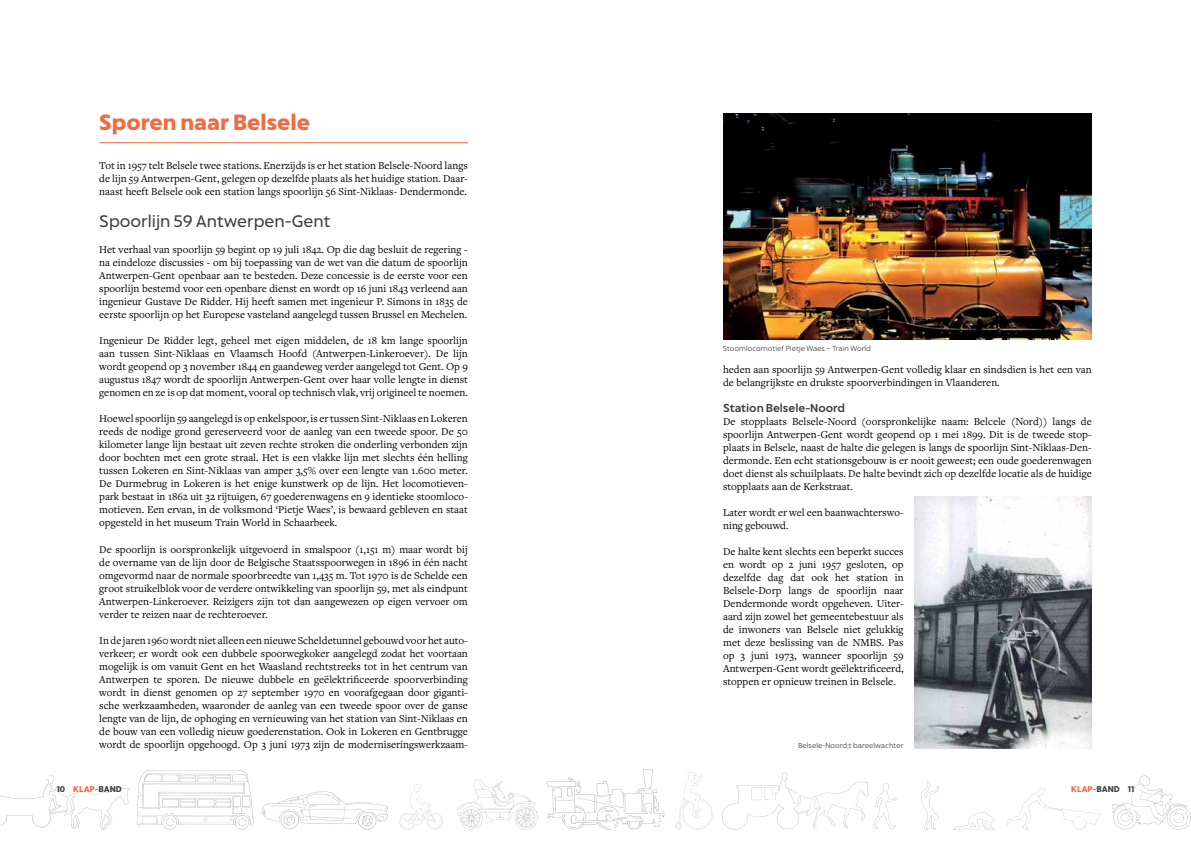
<style>
.page{position:relative;width:1191px;height:842px;background:#fff}
.page>*{position:absolute;margin:0;border:0;box-sizing:border-box;transform-origin:0 0}
.t1{font:700 21px "Captura Now";color:#f06b40}
.t2{font:16px "Captura Now";color:#414042}
.t3{font:11px/13px "Freight Text Pro";color:#000;text-align:justify}
.t4{font:500 11px "Captura Now";color:#414042}
.t5{font:700 8px "Captura Now";color:#414042}
.t6{font:300 7px "Captura Now";color:#414042}
.s1{color:#f06b40}
</style>
<div class="page">
<svg style="left:137px;top:770px;width:117px;height:60px"></svg>
<svg style="left:1112px;top:775px;width:79px;height:55px"></svg>
<svg style="left:261px;top:791px;width:127px;height:39px"></svg>
<svg style="left:399px;top:784px;width:44px;height:46px"></svg>
<svg style="left:457px;top:779px;width:81px;height:51px"></svg>
<svg style="left:546px;top:769px;width:118px;height:61px"></svg>
<svg style="left:675px;top:772px;width:38px;height:58px"></svg>
<svg style="left:0;top:775px;width:130px;height:55px"></svg>
<svg style="left:1007px;top:788px;width:93px;height:42px"></svg>
<svg style="left:921px;top:781px;width:18px;height:48px"></svg>
<svg style="left:722px;top:772px;width:174px;height:58px"></svg>
<svg style="left:953px;top:812px;width:42px;height:18px"></svg>
<img style="left:723px;top:113px;width:368px;height:226px">
<img style="left:915px;top:496px;width:176px;height:253px">
<hr style="left:99px;top:142px;width:369px;height:1px;background:#f06b40">
<h1 class="t1" style="left:99px;top:106px;width:212px">Sporen naar Belsele</h1>
<p class="t3" style="left:99px;top:159px;width:370px">Tot in 1957 telt Belsele twee stations. Enerzijds is er het station Belsele-Noord langs de lijn 59 Antwerpen-Gent, gelegen op dezelfde plaats als het huidige station. Daar&shy;naast heeft Belsele ook een station langs spoorlijn 56 Sint-Niklaas- Dendermonde.</p>
<h2 class="t2" style="left:99px;top:209px;width:233px">Spoorlijn 59 Antwerpen-Gent</h2>
<p class="t3" style="left:99px;top:243px;width:370px">Het verhaal van spoorlijn 59 begint op 19 juli 1842. Op die dag besluit de regering - na eindeloze discussies - om bij toepassing van de wet van die datum de spoorlijn Antwerpen-Gent openbaar aan te besteden. Deze concessie is de eerste voor een spoorlijn bestemd voor een openbare dienst en wordt op 16 juni 1843 verleend aan ingenieur Gustave De Ridder. Hij heeft samen met ingenieur P. Simons in 1835 de eerste spoorlijn op het Europese vasteland aangelegd tussen Brussel en Mechelen.</p>
<p class="t3" style="left:99px;top:334px;width:370px">Ingenieur De Ridder legt, geheel met eigen middelen, de 18 km lange spoorlijn aan tussen Sint-Niklaas en Vlaamsch Hoofd (Antwerpen-Linkeroever). De lijn wordt geopend op 3 november 1844 en gaandeweg verder aangelegd tot Gent. Op 9 augustus 1847 wordt de spoorlijn Antwerpen-Gent over haar volle lengte in dienst genomen en ze is op dat moment, vooral op technisch vlak, vrij origineel te noemen.</p>
<p class="t3" style="left:99px;top:412px;width:370px">Hoewel spoorlijn 59 aangelegd is op enkelspoor, is er tussen Sint-Niklaas en Lokeren reeds de nodige grond gereserveerd voor de aanleg van een tweede spoor. De 50 kilometer lange lijn bestaat uit zeven rechte stroken die onderling verbonden zijn door bochten met een grote straal. Het is een vlakke lijn met slechts één helling tussen Lokeren en Sint-Niklaas van amper 3,5% over een lengte van 1.600 meter.<br>De Durmebrug in Lokeren is het enige kunstwerk op de lijn. Het locomotieven&shy;park bestaat in 1862 uit 32 rijtuigen, 67 goederenwagens en 9 identieke stoomloco&shy;motieven. Een ervan, in de volksmond ‘Pietje Waes’, is bewaard gebleven en staat opgesteld in het museum Train World in Schaarbeek.</p>
<p class="t3" style="left:99px;top:542px;width:370px">De spoorlijn is oorspronkelijk uitgevoerd in smalspoor (1,151 m) maar wordt bij de overname van de lijn door de Belgische Staatsspoorwegen in 1896 in één nacht omgevormd naar de normale spoorbreedte van 1,435 m. Tot 1970 is de Schelde een groot struikelblok voor de verdere ontwikkeling van spoorlijn 59, met als eindpunt Antwerpen-Linkeroever. Reizigers zijn tot dan aangewezen op eigen vervoer om verder te reizen naar de rechteroever.</p>
<p class="t3" style="left:99px;top:633px;width:370px">In de jaren 1960 wordt niet alleen een nieuwe Scheldetunnel gebouwd voor het auto&shy;verkeer; er wordt ook een dubbele spoorwegkoker aangelegd zodat het voortaan mogelijk is om vanuit Gent en het Waasland rechtstreeks tot in het centrum van Antwerpen te sporen. De nieuwe dubbele en geëlektrificeerde spoorverbinding wordt in dienst genomen op 27 september 1970 en voorafgegaan door giganti&shy;sche werkzaamheden, waaronder de aanleg van een tweede spoor over de ganse lengte van de lijn, de ophoging en vernieuwing van het station van Sint-Niklaas en de bouw van een volledig nieuw goederenstation. Ook in Lokeren en Gentbrugge wordt de spoorlijn opgehoogd. Op 3 juni 1973 zijn de moderniseringswerkzaam-</p>
<p class="t6" style="left:722px;top:343px;width:150px">Stoomlocomotief Pietje Waes – Train World</p>
<p class="t3" style="left:723px;top:362px;width:370px">heden aan spoorlijn 59 Antwerpen-Gent volledig klaar en sindsdien is het een van de belangrijkste en drukste spoorverbindingen in Vlaanderen.</p>
<p class="t4" style="left:723px;top:399px;width:123px">Station Belsele-Noord</p>
<p class="t3" style="left:723px;top:414px;width:370px">De stopplaats Belsele-Noord (oorspronkelijke naam: Belcele (Nord)) langs de spoorlijn Antwerpen-Gent wordt geopend op 1 mei 1899. Dit is de tweede stop&shy;plaats in Belsele, naast de halte die gelegen is langs de spoorlijn Sint-Niklaas-Den&shy;dermonde. Een echt stationsgebouw is er nooit geweest; een oude goederenwagen doet dienst als schuilplaats. De halte bevindt zich op dezelfde locatie als de huidige stopplaats aan de Kerkstraat.</p>
<p class="t3" style="left:723px;top:505px;width:182px">Later wordt er wel een baanwachterswo&shy;ning gebouwd.</p>
<p class="t3" style="left:723px;top:544px;width:182px">De halte kent slechts een beperkt succes en wordt op 2 juni 1957 gesloten, op dezelfde dag dat ook het station in Belsele-Dorp langs de spoorlijn naar Dendermonde wordt opgeheven. Uiter&shy;aard zijn zowel het gemeentebestuur als de inwoners van Belsele niet gelukkig met deze beslissing van de NMBS. Pas op 3 juni 1973, wanneer spoorlijn 59<br>Antwerpen-Gent wordt geëlektrificeerd, stoppen er opnieuw treinen in Belsele.</p>
<p class="t6" style="left:798px;top:740px;width:107px">Belsele-Noord;t bareelwachter</p>
<p class="t5" style="left:57px;top:782px;width:67px">10 <span class="s1">KLAP-</span>BAND</p>
<p class="t5" style="left:1071px;top:782px;width:64px"><span class="s1">KLAP-</span>BAND 11</p>
</div>
